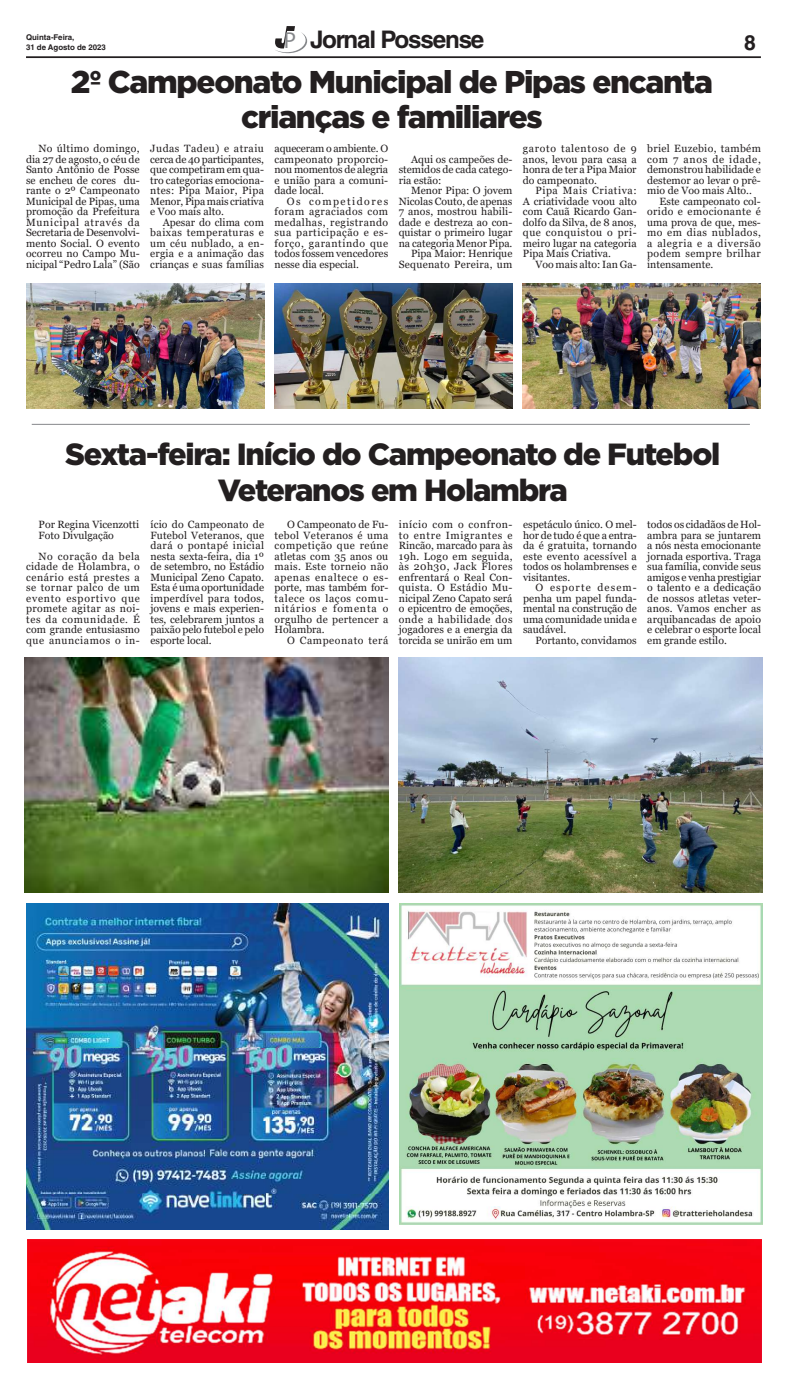
<style>
.page{position:relative;width:787px;height:1389px;background:#fff}
.page>*{position:absolute;margin:0;border:0;box-sizing:border-box;transform-origin:0 0}
.t1{font:900 31.5px/35px "Gotham";letter-spacing:-.04em;color:#231f20;text-align:center}
.t2{font:900 30.62px/35.9px "Gotham";letter-spacing:-.04em;color:#231f20;text-align:center}
.t3{font:700 24.24px "Helvetica LT Std";letter-spacing:-.05em;color:#231f20}
.t4{font:700 21px "Helvetica LT Std";color:#231f20}
.t5{font:10.5px/10.5px "Georgia";color:#231f20;text-align:justify}
.t6{font:10.5px "Georgia";letter-spacing:.03em;color:#231f20}
.t7{font:10.5px "Georgia";letter-spacing:.035em;color:#231f20}
.t8{font:10.5px "Georgia";letter-spacing:.055em;color:#231f20}
.t9{font:10.5px "Georgia";letter-spacing:.04em;color:#231f20}
.t10{font:10.5px "Georgia";letter-spacing:.045em;color:#231f20}
.t11{font:10.5px "Georgia";letter-spacing:.06em;color:#231f20}
.t12{font:10.5px "Georgia";letter-spacing:.05em;color:#231f20}
.t13{font:700 7.88px/9.5px "Helvetica LT Std";color:#231f20}
.s1{font-family:"Myriad Pro";font-weight:400;font-size:23.01px;color:#86888b}
</style>
<div class="page">
<hr style="left:26px;top:56px;width:734px;height:2px;background:#231f20">
<svg style="left:275px;top:26px;width:32px;height:27px"></svg>
<img style="left:26px;top:903px;width:363px;height:327px">
<img style="left:399px;top:903px;width:362px;height:321px">
<img style="left:27px;top:1239px;width:734px;height:124px">
<hr style="left:32px;top:424px;width:717px;height:1px;background:#86888b">
<img style="left:26px;top:283px;width:238px;height:125px">
<img style="left:274px;top:283px;width:238px;height:125px">
<img style="left:522px;top:283px;width:238px;height:125px">
<img style="left:25px;top:657px;width:363px;height:236px">
<img style="left:398px;top:657px;width:363px;height:236px">
<p class="t13" style="left:26px;top:33px;width:81px">Quinta-Feira,<br>31 de Agosto de 2023</p>
<h3 class="t3" style="left:283px;top:25px;width:202px"><span class="s1">P</span> Jornal Possense</h3>
<h3 class="t4" style="left:743px;top:30px;width:13px">8</h3>
<h1 class="t1" style="left:71px;top:64px;width:643px">2º Campeonato Municipal de Pipas encanta crianças e familiares</h1>
<p class="t5" style="left:26px;top:144px;width:115px;text-indent:12px">No último domingo, dia 27 de agosto, o céu de Santo Antônio de Posse se encheu de cores du&shy;rante o 2º Campeonato Municipal de Pipas, uma promoção da Prefeitura Municipal através da Secretaria de Desenvolvi&shy;mento Social. O evento ocorreu no Campo Mu&shy;nicipal “Pedro Lala” (São</p>
<p class="t5" style="left:150px;top:144px;width:115px">Judas Tadeu) e atraiu cerca de 40 participantes, que competiram em qua&shy;tro categorias emociona&shy;ntes: Pipa Maior, Pipa Menor, Pipa mais criativa e Voo mais alto.</p>
<p class="t5" style="left:150px;top:217px;width:115px;text-indent:12px">Apesar do clima com baixas temperaturas e um céu nublado, a en&shy;ergia e a animação das crianças e suas famílias</p>
<p class="t5" style="left:274px;top:144px;width:115px">aqueceram o ambiente. O campeonato proporcio&shy;nou momentos de alegria e união para a comuni&shy;dade local.</p>
<p class="t5" style="left:274px;top:196px;width:115px;text-indent:12px">Os competidores foram agraciados com medalhas, registrando sua participação e es&shy;forço, garantindo que todos fossem vencedores nesse dia especial.</p>
<p class="t5" style="left:398px;top:154px;width:115px;text-indent:12px">Aqui os campeões de&shy;stemidos de cada catego&shy;ria estão:</p>
<p class="t5" style="left:398px;top:186px;width:115px;text-align:right">Menor Pipa: O jovem<br>Nicolas Couto, de apenas<br>7 anos, mostrou habili&shy;dade e destreza ao con&shy;quistar o primeiro lugar na categoria Menor Pipa.<br>Pipa Maior: Henrique<br>Sequenato Pereira, um</p>
<p class="t5" style="left:522px;top:144px;width:115px">garoto talentoso de 9 anos, levou para casa a honra de ter a Pipa Maior do campeonato.</p>
<p class="t5" style="left:522px;top:186px;width:115px;text-indent:12px">Pipa Mais Criativa:<br>A criatividade voou alto com Cauã Ricardo Gan&shy;dolfo da Silva, de 8 anos, que conquistou o pri&shy;meiro lugar na categoria Pipa Mais Criativa.</p>
<p class="t5" style="left:535px;top:259px;width:103px">Voo mais alto: Ian Ga-</p>
<p class="t6" style="left:647px;top:142px;width:115px">briel Euzebio, também</p>
<p class="t11" style="left:647px;top:153px;width:115px">com 7 anos de idade,</p>
<p class="t5" style="left:647px;top:165px;width:115px">demonstrou habilidade e</p>
<p class="t5" style="left:647px;top:175px;width:115px">destemor ao levar o prê-</p>
<p class="t5" style="left:647px;top:186px;width:106px">mio de Voo mais Alto..</p>
<p class="t5" style="left:659px;top:196px;width:103px">Este campeonato col-</p>
<p class="t7" style="left:647px;top:205px;width:115px">orido e emocionante é</p>
<p class="t5" style="left:647px;top:217px;width:115px">uma prova de que, mes-</p>
<p class="t10" style="left:647px;top:226px;width:115px">mo em dias nublados,</p>
<p class="t8" style="left:647px;top:237px;width:115px">a alegria e a diversão</p>
<p class="t9" style="left:647px;top:247px;width:115px">podem sempre brilhar</p>
<p class="t5" style="left:647px;top:259px;width:68px">intensamente.</p>
<h2 class="t2" style="left:65px;top:435px;width:656px">Sexta-feira: Início do Campeonato de Futebol<br>Veteranos em Holambra</h2>
<p class="t5" style="left:39px;top:519px;width:102px">Por Regina Vicenzotti<br>Foto Divulgação</p>
<p class="t5" style="left:26px;top:551px;width:115px;text-indent:12px">No coração da bela cidade de Holambra, o cenário está prestes a se tornar palco de um evento esportivo que promete agitar as noi&shy;tes da comunidade. É com grande entusiasmo que anunciamos o in-</p>
<p class="t5" style="left:150px;top:519px;width:115px">ício do Campeonato de Futebol Veteranos, que dará o pontapé inicial nesta sexta-feira, dia 1º de setembro, no Estádio Municipal Zeno Capato.<br>Esta é uma oportunidade imperdível para todos, jovens e mais experien&shy;tes, celebrarem juntos a paixão pelo futebol e pelo esporte local.</p>
<p class="t5" style="left:274px;top:519px;width:115px;text-indent:12px">O Campeonato de Fu&shy;tebol Veteranos é uma competição que reúne atletas com 35 anos ou mais. Este torneio não apenas enaltece o es&shy;porte, mas também for&shy;talece os laços comu&shy;nitários e fomenta o orgulho de pertencer a Holambra.</p>
<p class="t12" style="left:287px;top:634px;width:103px">O Campeonato terá</p>
<p class="t5" style="left:398px;top:519px;width:115px">início com o confron&shy;to entre Imigrantes e Rincão, marcado para às 19h. Logo em seguida, às 20h30, Jack Flores enfrentará o Real Con&shy;quista. O Estádio Mu&shy;nicipal Zeno Capato será o epicentro de emoções, onde a habilidade dos jogadores e a energia da torcida se unirão em um</p>
<p class="t5" style="left:523px;top:519px;width:115px">espetáculo único. O mel&shy;hor de tudo é que a entra&shy;da é gratuita, tornando este evento acessível a todos os holambrenses e visitantes.</p>
<p class="t5" style="left:523px;top:582px;width:115px;text-indent:12px">O esporte desem&shy;penha um papel funda&shy;mental na construção de uma comunidade unida e saudável.</p>
<p class="t5" style="left:535px;top:635px;width:103px">Portanto, convidamos</p>
<p class="t5" style="left:647px;top:519px;width:115px">todos os cidadãos de Hol&shy;ambra para se juntarem a nós nesta emocionante jornada esportiva. Traga sua família, convide seus amigos e venha prestigiar o talento e a dedicação de nossos atletas veter&shy;anos. Vamos encher as arquibancadas de apoio e celebrar o esporte local em grande estilo.</p>
</div>
